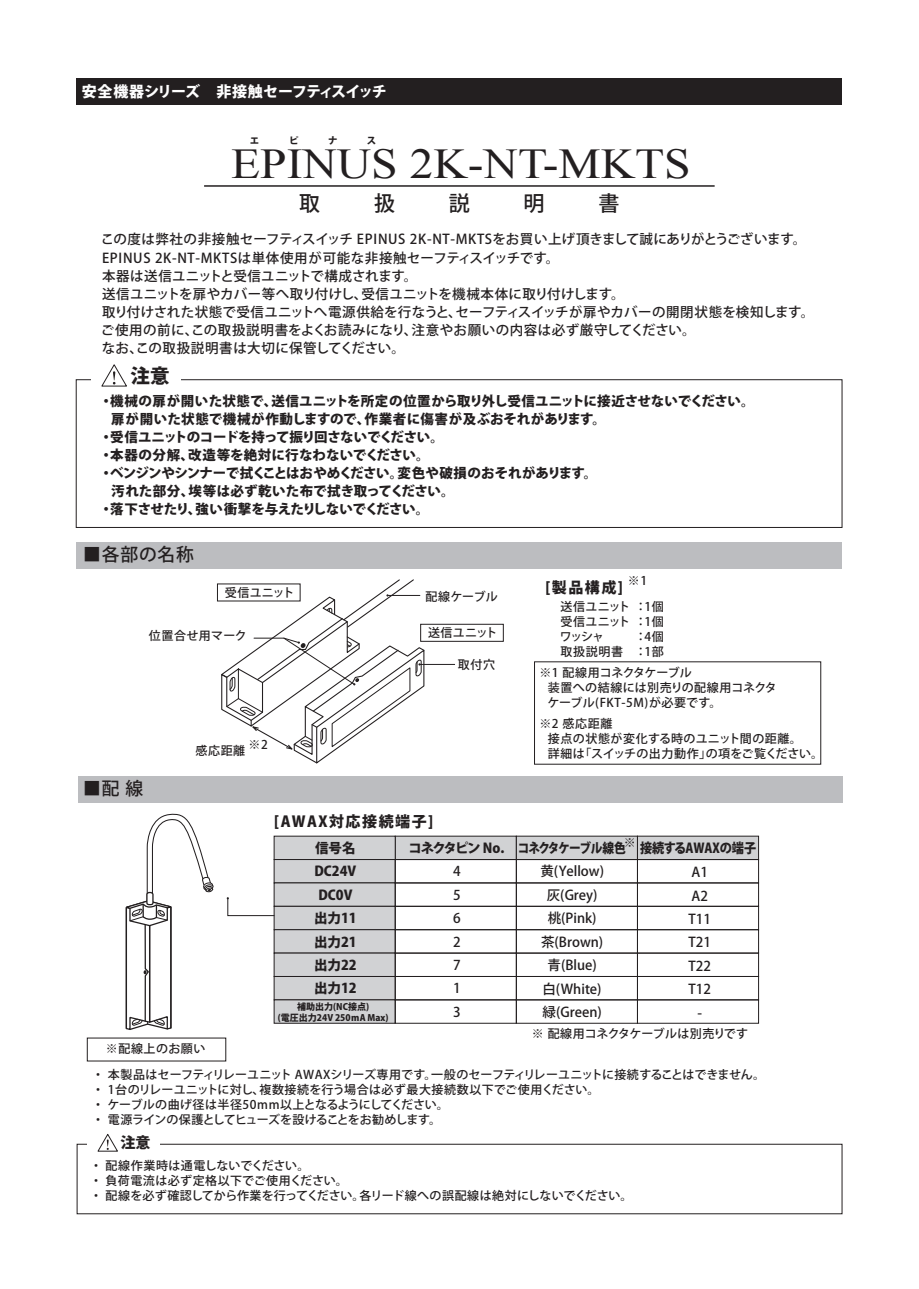
<style>
.page{position:relative;width:919px;height:1289px;background:#fff}
.page>*{position:absolute;margin:0;border:0;box-sizing:border-box;transform-origin:0 0}
.t1{font:42.45px "Times New Roman";color:#231f20;scale:1.12 1}
.t2{font:500 21px "Koz Go Pro";color:#231f20}
.t3{font:800 19.5px "Koz Go Pro";color:#231f20}
.t4{font:500 18px "Koz Go Pro";letter-spacing:.045em;color:#231f20}
.t5{font:800 15px "Koz Go Pro";letter-spacing:-.055em;color:#fff}
.t6{font:800 15px "Koz Go Pro";letter-spacing:.1em;color:#231f20}
.t7{font:500 13.5px/23.4px "Koz Go Pro";letter-spacing:.01em;color:#231f20}
.t8{font:800 13.5px/23.4px "Koz Go Pro";color:#231f20;text-align:center}
.t9{font:800 13.5px "Koz Go Pro";letter-spacing:-.03em;color:#231f20}
.t10{font:800 13.5px "Koz Go Pro";letter-spacing:.02em;color:#231f20}
.t11{font:800 13.5px "Koz Go Pro";letter-spacing:-.045em;color:#231f20}
.t12{font:800 13.5px "Koz Go Pro";letter-spacing:-.03em;color:#231f20;scale:.87 1}
.t13{font:800 13.5px "Koz Go Pro";letter-spacing:-.12em;color:#231f20}
.t14{font:500 12px/15px "Koz Go Pro";letter-spacing:.01em;color:#231f20}
.t15{font:500 12px/15px "Koz Go Pro";letter-spacing:.04em;color:#231f20}
.t16{font:500 12px/15px "Koz Go Pro";letter-spacing:.03em;color:#231f20}
.t17{font:500 12px "Koz Go Pro";letter-spacing:-.01em;color:#231f20}
.t18{font:500 12px "Koz Go Pro";letter-spacing:-.015em;color:#231f20}
.t19{font:500 12px/15px "Koz Go Pro";letter-spacing:.05em;color:#231f20;text-align:right}
.t20{font:800 9.45px "Koz Go Pro";color:#231f20}
.t21{font:800 9px/10.8px "Koz Go Pro";color:#231f20;text-align:center}
</style>
<div class="page">
<div style="left:395px;top:835px;width:121px;height:25px;background:#d1d2d4"></div>
<div style="left:516px;top:835px;width:121px;height:25px;background:#d1d2d4"></div>
<div style="left:637px;top:835px;width:122px;height:25px;background:#d1d2d4"></div>
<div style="left:274px;top:835px;width:121px;height:25px;background:#d1d2d4"></div>
<div style="left:274px;top:859px;width:121px;height:24px;background:#d1d2d4;border:1px solid #231f20"></div>
<div style="left:274px;top:882px;width:121px;height:24px;background:#d1d2d4;border:1px solid #231f20"></div>
<div style="left:274px;top:905px;width:121px;height:25px;background:#d1d2d4;border:1px solid #231f20"></div>
<div style="left:274px;top:929px;width:121px;height:24px;background:#d1d2d4;border:1px solid #231f20"></div>
<div style="left:274px;top:952px;width:121px;height:24px;background:#d1d2d4"></div>
<div style="left:274px;top:976px;width:121px;height:24px;background:#d1d2d4;border:1px solid #231f20"></div>
<div style="left:274px;top:999px;width:121px;height:24px;background:#d1d2d4;border:1px solid #231f20"></div>
<div style="left:76px;top:78px;width:766px;height:27px;background:#231f20"></div>
<hr style="left:204px;top:185px;width:510px;height:2px;background:#231f20">
<div style="left:76px;top:379px;width:766px;height:149px;border:1px solid #231f20"></div>
<div style="left:77px;top:1143px;width:765px;height:71px;border:1px solid #231f20"></div>
<div style="left:92px;top:354px;width:89px;height:37px;background:#fff"></div>
<svg style="left:101px;top:364px;width:26px;height:23px"></svg>
<div style="left:88px;top:1137px;width:72px;height:14px;background:#fff"></div>
<svg style="left:97px;top:1134px;width:21px;height:18px"></svg>
<svg style="left:227px;top:897px;width:48px;height:19px"></svg>
<div style="left:78px;top:775px;width:764px;height:27px;background:#bcbdc0"></div>
<div style="left:76px;top:541px;width:766px;height:27px;background:#bcbdc0"></div>
<div style="left:395px;top:859px;width:121px;height:24px;border:1px solid #231f20"></div>
<div style="left:516px;top:859px;width:121px;height:24px;border:1px solid #231f20"></div>
<div style="left:637px;top:859px;width:122px;height:24px;border:1px solid #231f20"></div>
<div style="left:395px;top:882px;width:121px;height:24px;border:1px solid #231f20"></div>
<div style="left:516px;top:882px;width:121px;height:24px;border:1px solid #231f20"></div>
<div style="left:637px;top:882px;width:122px;height:24px;border:1px solid #231f20"></div>
<div style="left:395px;top:905px;width:121px;height:25px;border:1px solid #231f20"></div>
<div style="left:516px;top:905px;width:121px;height:25px;border:1px solid #231f20"></div>
<div style="left:637px;top:905px;width:122px;height:25px;border:1px solid #231f20"></div>
<div style="left:395px;top:929px;width:121px;height:24px;border:1px solid #231f20"></div>
<div style="left:516px;top:929px;width:121px;height:24px;border:1px solid #231f20"></div>
<div style="left:637px;top:929px;width:122px;height:24px;border:1px solid #231f20"></div>
<div style="left:395px;top:952px;width:121px;height:24px;border:1px solid #231f20"></div>
<div style="left:516px;top:952px;width:121px;height:24px;border:1px solid #231f20"></div>
<div style="left:637px;top:952px;width:122px;height:24px;border:1px solid #231f20"></div>
<div style="left:395px;top:976px;width:121px;height:24px;border:1px solid #231f20"></div>
<div style="left:516px;top:976px;width:121px;height:24px;border:1px solid #231f20"></div>
<div style="left:637px;top:976px;width:122px;height:24px;border:1px solid #231f20"></div>
<div style="left:395px;top:999px;width:121px;height:24px;border:1px solid #231f20"></div>
<div style="left:516px;top:999px;width:121px;height:24px;border:1px solid #231f20"></div>
<div style="left:637px;top:999px;width:122px;height:24px;border:1px solid #231f20"></div>
<div style="left:420px;top:624px;width:83px;height:17px;border:1px solid #231f20"></div>
<div style="left:217px;top:583px;width:83px;height:18px;border:1px solid #231f20"></div>
<hr style="left:419px;top:664px;width:36px;height:1px;background:#231f20">
<svg style="left:220px;top:579px;width:205px;height:185px"></svg>
<svg style="left:125px;top:813px;width:89px;height:217px"></svg>
<p class="t5" style="left:82px;top:81px;width:306px">安全機器シリーズ　非接触セーフティスイッチ</p>
<p class="t20" style="left:250px;top:135px;width:11px">エ</p>
<p class="t20" style="left:289px;top:135px;width:11px">ピ</p>
<p class="t20" style="left:328px;top:135px;width:11px">ナ</p>
<p class="t20" style="left:366px;top:135px;width:11px">ス</p>
<h1 class="t1" style="left:231px;top:135px;width:411px">EPINUS 2K-NT-MKTS</h1>
<h2 class="t2" style="left:299px;top:189px;width:22px">取</h2>
<h2 class="t2" style="left:374px;top:189px;width:22px">扱</h2>
<h2 class="t2" style="left:449px;top:189px;width:22px">説</h2>
<h2 class="t2" style="left:523px;top:189px;width:22px">明</h2>
<h2 class="t2" style="left:598px;top:189px;width:22px">書</h2>
<p class="t7" style="left:101px;top:231px;width:714px;line-height:18px">この度は弊社の非接触セーフティスイッチ EPINUS 2K-NT-MKTSをお買い上げ頂きまして誠にありがとうございます。EPINUS 2K-NT-MKTSは単体使用が可能な非接触セーフティスイッチです。<br>本器は送信ユニットと受信ユニットで構成されます。<br>送信ユニットを扉やカバー等へ取り付けし、受信ユニットを機械本体に取り付けします。<br>取り付けされた状態で受信ユニットへ電源供給を行なうと、セーフティスイッチが扉やカバーの開閉状態を検知します。ご使用の前に、この取扱説明書をよくお読みになり、注意やお願いの内容は必ず厳守してください。<br>なお、この取扱説明書は大切に保管してください。</p>
<p class="t8" style="left:99px;top:390px;width:656px">・機械の扉が開いた状態で、送信ユニットを所定の位置から取り外し受信ユニットに接近させないでください。</p>
<p class="t10" style="left:111px;top:410px;width:496px">扉が開いた状態で機械が作動しますので、作業者に傷害が及ぶおそれがあります。</p>
<p class="t11" style="left:99px;top:428px;width:346px">・受信ユニットのコードを持って振り回さないでください。</p>
<p class="t8" style="left:99px;top:444px;width:332px">・本器の分解、改造等を絶対に行なわないでください。</p>
<p class="t9" style="left:99px;top:464px;width:499px">・ベンジンやシンナーで拭くことはおやめください。変色や破損のおそれがあります。</p>
<p class="t10" style="left:111px;top:482px;width:345px">汚れた部分、埃等は必ず乾いた布で拭き取ってください。</p>
<p class="t9" style="left:99px;top:500px;width:331px">・落下させたり、強い衝撃を与えたりしないでください。</p>
<h3 class="t3" style="left:130px;top:363px;width:40px">注意</h3>
<h3 class="t4" style="left:83px;top:543px;width:112px">■各部の名称</h3>
<p class="t14" style="left:225px;top:585px;width:71px">受信ユニット</p>
<p class="t14" style="left:425px;top:589px;width:74px">配線ケーブル</p>
<p class="t16" style="left:149px;top:628px;width:99px">位置合せ用マーク</p>
<h3 class="t4" style="left:83px;top:777px;width:61px">■配 線</h3>
<p class="t14" style="left:249px;top:737px;width:21px">※2</p>
<p class="t14" style="left:195px;top:744px;width:51px">感応距離</p>
<p class="t14" style="left:428px;top:626px;width:71px">送信ユニット</p>
<p class="t14" style="left:458px;top:657px;width:39px">取付穴</p>
<p class="t6" style="left:274px;top:812px;width:161px">[AWAX対応接続端子]</p>
<p class="t8" style="left:314px;top:837px;width:44px">信号名<br>DC24V<br>DC0V出力11出力21出力22出力12</p>
<p class="t21" style="left:278px;top:1001px;width:112px">補助出力(NC接点)<br>(電圧出力24V 250ｍA Max)</p>
<p class="t13" style="left:408px;top:839px;width:97px">コネクタピン No.</p>
<p class="t7" style="left:453px;top:860px;width:9px;text-align:justify">4<br>5<br>6<br>2<br>7<br>1<br>3</p>
<p class="t14" style="left:628px;top:573px;width:21px">※1</p>
<p class="t6" style="left:545px;top:577px;width:79px">[製品構成]</p>
<p class="t14" style="left:560px;top:600px;width:105px;text-align:justify">送信ユニット ：1個受信ユニット ：1個ワッシャ</p>
<p class="t19" style="left:560px;top:630px;width:105px">：4個<br>取扱説明書 ：1部</p>
<p class="t18" style="left:539px;top:665px;width:154px">※1 配線用コネクタケーブル</p>
<p class="t16" style="left:547px;top:681px;width:231px">装置への結線には別売りの配線用コネクタケーブル(FKT-5M)が必要です。</p>
<p class="t14" style="left:539px;top:716px;width:75px">※2 感応距離</p>
<p class="t15" style="left:547px;top:731px;width:277px">接点の状態が変化する時のユニット間の距離。<br>詳細は「スイッチの出力動作」の項をご覧ください。</p>
<p class="t12" style="left:517px;top:839px;width:276px">コネクタケーブル線色<sup>※</sup> 接続するAWAXの端子</p>
<p class="t7" style="left:540px;top:860px;width:65px">黄(Yellow)</p>
<p class="t7" style="left:546px;top:883px;width:52px">灰(Grey)</p>
<p class="t7" style="left:547px;top:907px;width:50px">桃(Pink)</p>
<p class="t7" style="left:541px;top:930px;width:64px">茶(Brown)</p>
<p class="t7" style="left:547px;top:954px;width:51px">青(Blue)</p>
<p class="t7" style="left:542px;top:977px;width:61px">白(White)</p>
<p class="t7" style="left:542px;top:1000px;width:61px">緑(Green)</p>
<p class="t7" style="left:688px;top:861px;width:24px;text-align:center">A1<br>A2<br>T11<br>T21<br>T22<br>T12 -</p>
<p class="t17" style="left:531px;top:1025px;width:218px">※ 配線用コネクタケーブルは別売りです</p>
<p class="t14" style="left:92px;top:1036px;width:674px;line-height:25.5px;text-indent:14px">※配線上のお願い<br>・ 本製品はセーフティリレーユニット AWAXシリーズ専用です。一般のセーフティリレーユニットに接続することはできません。</p>
<p class="t14" style="left:92px;top:1082px;width:508px">・ 1台のリレーユニットに対し、複数接続を行う場合は必ず最大接続数以下でご使用ください。・ ケーブルの曲げ径は半径50mm以上となるようにしてください。<br>・ 電源ラインの保護としてヒューズを設けることをお勧めします。</p>
<p class="t6" style="left:120px;top:1132px;width:31px">注意</p>
<p class="t14" style="left:90px;top:1159px;width:544px">・ 配線作業時は通電しないでください。<br>・ 負荷電流は必ず定格以下でご使用ください。<br>・ 配線を必ず確認してから作業を行ってください。各リード線への誤配線は絶対にしないでください。</p>
</div>
